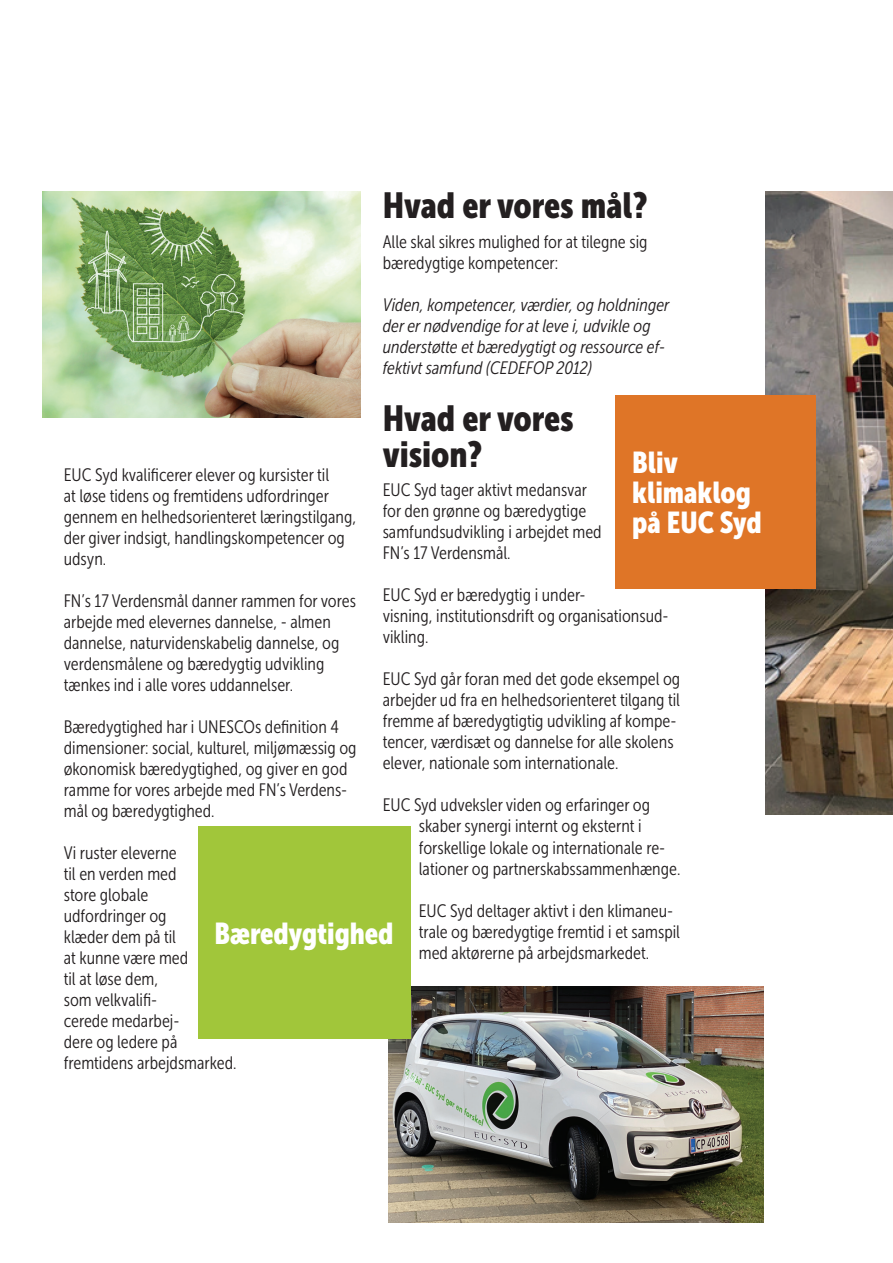
<style>
.page{position:relative;width:893px;height:1263px;background:#fff}
.page>*{position:absolute;margin:0;border:0;box-sizing:border-box;transform-origin:0 0}
.t1{font:36px/36px "Museo Sans Cond 900";color:#231f20}
.t2{font:30px/30px "Museo Sans Cond 900";color:#fff}
.t3{font:18px/21px "Museo Sans Cond 300";color:#231f20}
.t4{font:italic 18px/21px "Museo Sans Cond 300";color:#231f20}
</style>
<div class="page">
<img style="left:765px;top:191px;width:128px;height:623px">
<img style="left:388px;top:986px;width:375px;height:236px">
<img style="left:43px;top:191px;width:318px;height:227px">
<div style="left:615px;top:395px;width:201px;height:194px;background:#df7527"></div>
<div style="left:198px;top:826px;width:212px;height:213px;background:#a1c63a"></div>
<h1 class="t1" style="left:383px;top:188px;width:267px">Hvad er vores mål?</h1>
<p class="t3" style="left:383px;top:231px;width:266px">Alle skal sikres mulighed for at tilegne sig bæredygtige kompetencer:</p>
<p class="t4" style="left:383px;top:294px;width:288px">Viden, kompetencer, værdier, og holdninger der er nødvendige for at leve i, udvikle og understøtte et bæredygtigt og ressource ef&shy;fektivt samfund (CEDEFOP 2012)</p>
<h1 class="t1" style="left:383px;top:400px;width:193px">Hvad er vores vision?</h1>
<p class="t3" style="left:383px;top:480px;width:220px">EUC Syd tager aktivt medansvar for den grønne og bæredygtige samfundsudvikling i arbejdet med<br>FN’s 17 Verdensmål.</p>
<p class="t3" style="left:383px;top:585px;width:287px">EUC Syd er bæredygtig i under-<br>visning, institutionsdrift og organisationsud&shy;vikling.</p>
<p class="t3" style="left:383px;top:669px;width:299px">EUC Syd går foran med det gode eksempel og arbejder ud fra en helhedsorienteret tilgang til fremme af bæredygtigtig udvikling af kompe&shy;tencer, værdisæt og dannelse for alle skolens elever, nationale som internationale.</p>
<p class="t3" style="left:419px;top:795px;width:263px;text-indent:-36px">EUC Syd udveksler viden og erfaringer og skaber synergi internt og eksternt i forskellige lokale og internationale re&shy;lationer og partnerskabssammenhænge.</p>
<p class="t3" style="left:419px;top:900px;width:263px">EUC Syd deltager aktivt i den klimaneu&shy;trale og bæredygtige fremtid i et samspil med aktørerne på arbejdsmarkedet.</p>
<h2 class="t2" style="left:632px;top:448px;width:131px">Bliv klimaklog på EUC Syd</h2>
<p class="t3" style="left:64px;top:464px;width:294px">EUC Syd kvalificerer elever og kursister til<br>at løse tidens og fremtidens udfordringer gennem en helhedsorienteret læringstilgang, der giver indsigt, handlingskompetencer og udsyn.</p>
<p class="t3" style="left:64px;top:590px;width:294px">FN’s 17 Verdensmål danner rammen for vores arbejde med elevernes dannelse, - almen dannelse, naturvidenskabelig dannelse, og verdensmålene og bæredygtig udvikling tænkes ind i alle vores uddannelser.</p>
<p class="t3" style="left:64px;top:716px;width:294px">Bæredygtighed har i UNESCOs definition 4 dimensioner: social, kulturel, miljømæssig og økonomisk bæredygtighed, og giver en god ramme for vores arbejde med FN’s Verdens&shy;mål og bæredygtighed.</p>
<p class="t3" style="left:64px;top:842px;width:174px">Vi ruster eleverne<br>til en verden med<br>store globale<br>udfordringer og<br>klæder dem på til<br>at kunne være med<br>til at løse dem,<br>som velkvalifi-<br>cerede medarbej-<br>dere og ledere på fremtidens arbejdsmarked.</p>
<h2 class="t2" style="left:214px;top:918px;width:181px">Bæredygtighed</h2>
</div>
